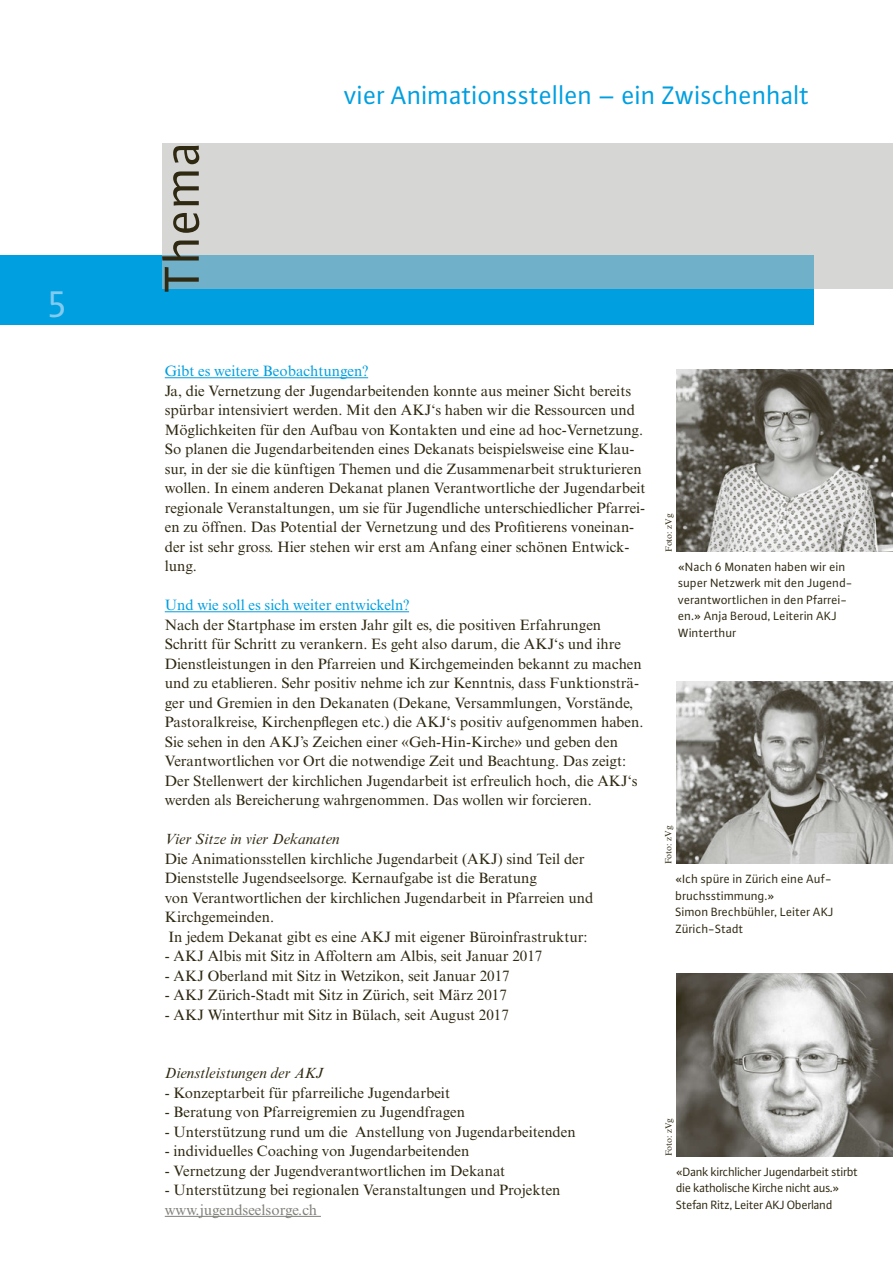
<style>
.page{position:relative;width:893px;height:1263px;background:#fff}
.page>*{position:absolute;margin:0;border:0;box-sizing:border-box;transform-origin:0 0}
.t1{font:52.5px "Plus Sans Pro";letter-spacing:.01em;color:#2f2912}
.t2{font:39px "Plus Sans Pro";color:#82cbef}
.t3{font:27px "Plus Sans Pro";color:#009fe0}
.t4{font:15px/19.5px "Times New Roman MT Std";color:#2f2912}
.t5{font:15px "Times New Roman MT Std";color:#009fe0}
.t6{font:italic 15px "Times New Roman MT Std";color:#2f2912}
.t7{font:15px "Times New Roman MT Std";color:#81807a}
.t8{font:12.75px/16.5px "Plus Sans Pro";color:#2f2912}
.t9{font:12.75px/16.5px "Plus Sans Pro";letter-spacing:-.02em;color:#2f2912}
.t10{font:9px "Times New Roman MT Std";color:#2f2912}
</style>
<div class="page">
<div style="left:0;top:255px;width:814px;height:70px;background:#009fe0"></div>
<svg style="left:162px;top:144px;width:731px;height:145px;background:#c0ced2"></svg>
<img style="left:676px;top:369px;width:217px;height:183px">
<img style="left:676px;top:681px;width:217px;height:183px">
<img style="left:676px;top:974px;width:217px;height:182px">
<hr style="left:165px;top:377px;width:203px;height:1px;background:#009fe0">
<hr style="left:165px;top:611px;width:244px;height:1px;background:#009fe0">
<hr style="left:165px;top:1216px;width:156px;height:1px;background:#81807a">
<h2 class="t2" style="left:49px;top:271px;width:20px">5</h2>
<h1 class="t1" style="left:147px;top:292px;width:153px;rotate:-90deg">Thema</h1>
<h3 class="t3" style="left:344px;top:77px;width:467px">vier Animationsstellen – ein Zwischenhalt</h3>
<p class="t5" style="left:165px;top:362px;width:205px">Gibt es weitere Beobachtungen?</p>
<p class="t4" style="left:165px;top:381px;width:482px">Ja, die Vernetzung der Jugendarbeitenden konnte aus meiner Sicht bereits spürbar intensiviert werden. Mit den AKJ‘s haben wir die Ressourcen und Möglichkeiten für den Aufbau von Kontakten und eine ad hoc-Vernetzung.<br>So planen die Jugendarbeitenden eines Dekanats beispielsweise eine Klau&shy;sur, in der sie die künftigen Themen und die Zusammenarbeit strukturieren wollen. In einem anderen Dekanat planen Verantwortliche der Jugendarbeit regionale Veranstaltungen, um sie für Jugendliche unterschiedlicher Pfarrei&shy;en zu öffnen. Das Potential der Vernetzung und des Profitierens voneinan&shy;der ist sehr gross. Hier stehen wir erst am Anfang einer schönen Entwick&shy;lung.</p>
<p class="t5" style="left:165px;top:596px;width:246px">Und wie soll es sich weiter entwickeln?</p>
<p class="t4" style="left:165px;top:615px;width:480px">Nach der Startphase im ersten Jahr gilt es, die positiven Erfahrungen Schritt für Schritt zu verankern. Es geht also darum, die AKJ‘s und ihre Dienstleistungen in den Pfarreien und Kirchgemeinden bekannt zu machen und zu etablieren. Sehr positiv nehme ich zur Kenntnis, dass Funktionsträ&shy;ger und Gremien in den Dekanaten (Dekane, Versammlungen, Vorstände, Pastoralkreise, Kirchenpflegen etc.) die AKJ‘s positiv aufgenommen haben.<br>Sie sehen in den AKJ’s Zeichen einer «Geh-Hin-Kirche» und geben den Verantwortlichen vor Ort die notwendige Zeit und Beachtung. Das zeigt:<br>Der Stellenwert der kirchlichen Jugendarbeit ist erfreulich hoch, die AKJ‘s werden als Bereicherung wahrgenommen. Das wollen wir forcieren.</p>
<p class="t6" style="left:165px;top:831px;width:177px">Vier Sitze in vier Dekanaten</p>
<p class="t4" style="left:165px;top:849px;width:430px">Die Animationsstellen kirchliche Jugendarbeit (AKJ) sind Teil der Dienststelle Jugendseelsorge. Kernaufgabe ist die Beratung<br>von Verantwortlichen der kirchlichen Jugendarbeit in Pfarreien und Kirchgemeinden.<br>In jedem Dekanat gibt es eine AKJ mit eigener Büroinfrastruktur:</p>
<p class="t4" style="left:165px;top:946px;width:379px">- AKJ Albis mit Sitz in Affoltern am Albis, seit Januar 2017</p>
<p class="t4" style="left:165px;top:966px;width:346px">- AKJ Oberland mit Sitz in Wetzikon, seit Januar 2017</p>
<p class="t4" style="left:165px;top:985px;width:344px">- AKJ Zürich-Stadt mit Sitz in Zürich, seit März 2017</p>
<p class="t4" style="left:165px;top:1005px;width:346px">- AKJ Winterthur mit Sitz in Bülach, seit August 2017</p>
<p class="t6" style="left:165px;top:1065px;width:160px">Dienstleistungen der AKJ</p>
<p class="t4" style="left:165px;top:1083px;width:287px">- Konzeptarbeit für pfarreiliche Jugendarbeit</p>
<p class="t4" style="left:165px;top:1102px;width:302px">- Beratung von Pfarreigremien zu Jugendfragen</p>
<p class="t4" style="left:165px;top:1122px;width:412px">- Unterstützung rund um die Anstellung von Jugendarbeitenden</p>
<p class="t4" style="left:165px;top:1141px;width:306px">- individuelles Coaching von Jugendarbeitenden</p>
<p class="t4" style="left:165px;top:1161px;width:342px">- Vernetzung der Jugendverantwortlichen im Dekanat</p>
<p class="t4" style="left:165px;top:1180px;width:397px">- Unterstützung bei regionalen Veranstaltungen und Projekten</p>
<p class="t7" style="left:165px;top:1201px;width:154px">www.jugendseelsorge.ch</p>
<p class="t10" style="left:663px;top:552px;width:39px;rotate:-90deg">Foto: zVg</p>
<p class="t8" style="left:678px;top:558px;width:176px">«Nach 6 Monaten haben wir ein super Netzwerk mit den Jugend&shy;verantwortlichen in den Pfarrei&shy;en.» Anja Beroud, Leiterin AKJ<br>Winterthur</p>
<p class="t10" style="left:663px;top:864px;width:39px;rotate:-90deg">Foto: zVg</p>
<p class="t8" style="left:675px;top:870px;width:160px">«Ich spüre in Zürich eine Auf&shy;bruchsstimmung.»<br>Simon Brechbühler, Leiter AKJ<br>Zürich-Stadt</p>
<p class="t10" style="left:663px;top:1156px;width:39px;rotate:-90deg">Foto: zVg</p>
<p class="t9" style="left:676px;top:1162px;width:184px">«Dank kirchlicher Jugendarbeit stirbt die katholische Kirche nicht aus.»<br>Stefan Ritz, Leiter AKJ Oberland</p>
</div>
